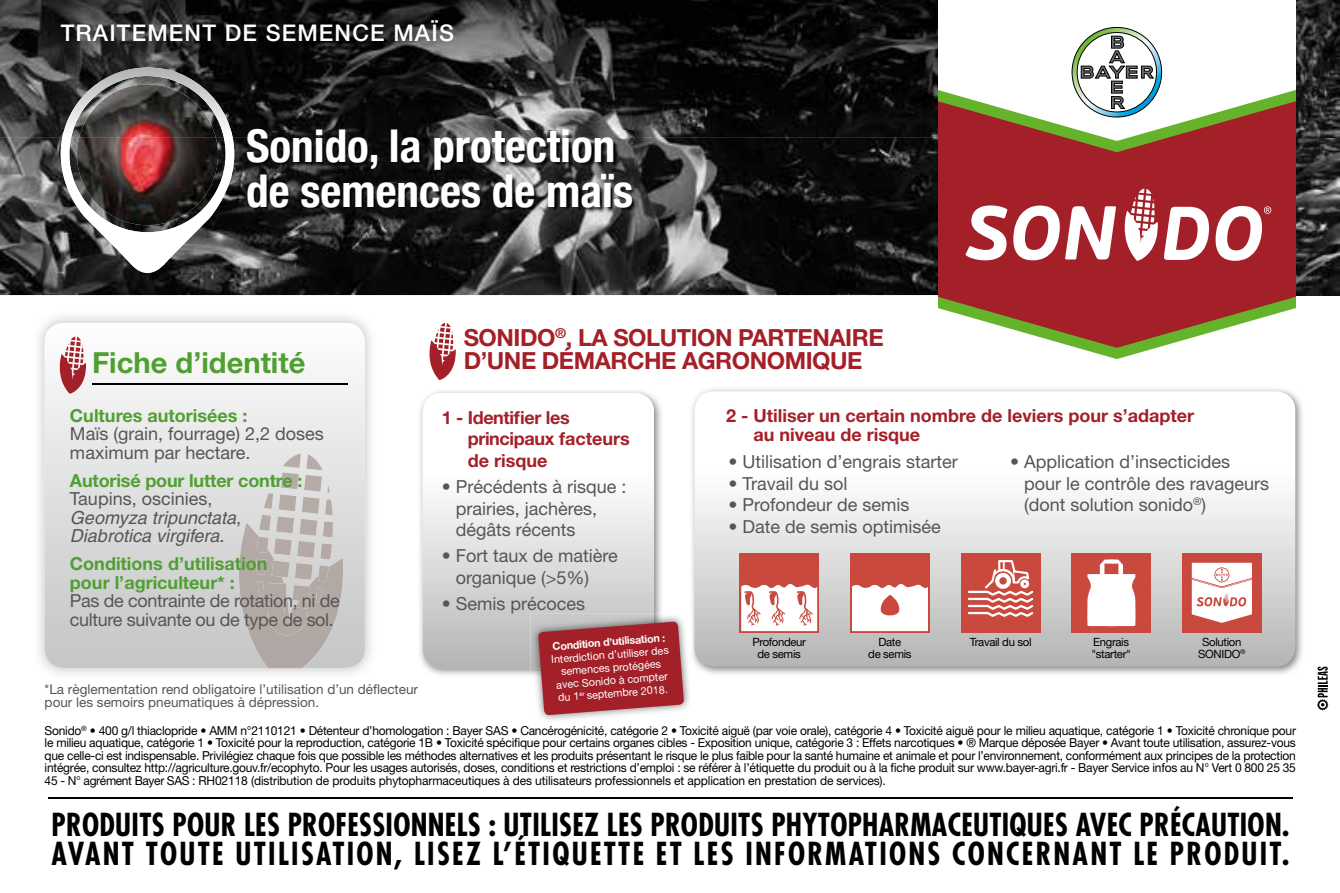
<style>
.page{position:relative;width:1340px;height:893px;background:#fff}
.page>*{position:absolute;margin:0;border:0;box-sizing:border-box;transform-origin:0 0}
.t1{font:700 condensed 45.23px/45.2px "Helvetica Neue";color:#fff}
.t2{font:700 condensed 30.82px/29.2px "Futura LT";letter-spacing:.01em;color:#000;scale:.95 1}
.t3{font:700 29.03px "Helvetica Neue LT";color:#4f9f31}
.t4{font:700 23.62px/22.7px "Helvetica Neue LT";letter-spacing:-.02em;color:#a42029}
.t5{font:500 22.95px "Helvetica Neue LT";letter-spacing:.05em;color:#fff}
.t6{font:18px/21.6px "Helvetica Neue LT";color:#565655}
.t7{font:700 18px/18.7px "Helvetica Neue LT";color:#4f9f31}
.t8{font:700 18px/19.3px "Helvetica Neue LT";color:#a42029}
.t9{font:18px/18.7px "Helvetica Neue LT";letter-spacing:-.02em;color:#565655}
.t10{font:700 18px/21.6px "Helvetica Neue LT";letter-spacing:-.02em;color:#a42029}
.t11{font:italic 18px/18.7px "Helvetica LT";color:#565655}
.t12{font:13.5px/12.6px "Helvetica Neue LT";color:#565655}
.t13{font:12.38px/12.4px "Helvetica Neue LT";letter-spacing:-.01em;color:#000;text-align:justify}
.t14{font:11.47px/11.5px "Helvetica Neue LT";letter-spacing:-.03em;color:#000;text-align:center}
.t15{font:10.8px/12.8px "Helvetica Neue LT";color:#fff;text-align:center}
.t16{font:700 10.8px "Helvetica Neue LT";color:#fff}
.s1{font-family:"Helvetica Neue LT";font-style:normal}
</style>
<div class="page">
<img style="left:0;top:137px;width:938px;height:158px">
<img style="left:1295px;top:137px;width:44px;height:158px">
<svg style="left:61px;top:137px;width:173px;height:136px"></svg>
<img style="left:0;top:0;width:1339px;height:137px">
<img style="left:62px;top:68px;width:170px;height:69px">
<img style="left:247px;top:130px;width:390px;height:82px">
<div style="left:938px;top:152px;width:357px;height:145px;background:#a42029"></div>
<svg style="left:938px;top:0;width:357px;height:27px"></svg>
<svg style="left:938px;top:297px;width:357px;height:62px"></svg>
<svg style="left:938px;top:27px;width:357px;height:125px"></svg>
<svg style="left:965px;top:205px;width:42px;height:55px"></svg>
<svg style="left:1013px;top:206px;width:46px;height:54px"></svg>
<svg style="left:1215px;top:206px;width:56px;height:55px"></svg>
<svg style="left:1065px;top:189px;width:143px;height:72px"></svg>
<img style="left:38px;top:316px;width:333px;height:358px">
<svg style="left:45px;top:323px;width:320px;height:345px"></svg>
<hr style="left:92px;top:383px;width:256px;height:1px;background:#000">
<svg style="left:54px;top:337px;width:33px;height:57px"></svg>
<img style="left:268px;top:668px;width:34px;height:1px">
<svg style="left:219px;top:454px;width:127px;height:214px;background:#c7c3c1"></svg>
<svg style="left:429px;top:323px;width:27px;height:57px"></svg>
<img style="left:420px;top:391px;width:242px;height:284px">
<svg style="left:423px;top:393px;width:231px;height:275px"></svg>
<img style="left:692px;top:389px;width:611px;height:285px">
<svg style="left:694px;top:391px;width:601px;height:276px"></svg>
<hr style="left:48px;top:797px;width:1244px;height:2px;background:#000">
<img style="left:536px;top:616px;width:154px;height:104px">
<img style="left:530px;top:614px;width:124px;height:54px">
<img style="left:689px;top:616px;width:1px;height:60px">
<svg style="left:538px;top:621px;width:146px;height:94px;background:#a83840"></svg>
<div style="left:1071px;top:553px;width:79px;height:79px;background:#ca493e"></div>
<svg style="left:1087px;top:560px;width:49px;height:66px"></svg>
<div style="left:960px;top:553px;width:80px;height:79px;background:#ca493e"></div>
<svg style="left:967px;top:560px;width:67px;height:57px"></svg>
<div style="left:739px;top:553px;width:79px;height:79px;background:#ca493e"></div>
<svg style="left:741px;top:584px;width:76px;height:47px;background:#f4dcda"></svg>
<div style="left:850px;top:553px;width:79px;height:79px;background:#ca493e"></div>
<svg style="left:852px;top:584px;width:76px;height:47px;background:#f8e8e6"></svg>
<div style="left:1182px;top:553px;width:79px;height:79px;background:#ca493e"></div>
<svg style="left:1191px;top:563px;width:60px;height:60px;background:#f4dcda"></svg>
<svg style="left:1317px;top:667px;width:11px;height:43px"></svg>
<h3 class="t5" style="left:61px;top:19px;width:395px">TRAITEMENT DE SEMENCE MAÏS</h3>
<h1 class="t1" style="left:246px;top:120px;width:388px">Sonido, la protection de semences de maïs</h1>
<h3 class="t3" style="left:92px;top:344px;width:215px">Fiche d’identité</h3>
<h3 class="t7" style="left:70px;top:405px;width:179px">Cultures autorisées :</h3>
<h3 class="t6" style="left:70px;top:424px;width:255px;line-height:18.7px">Maïs (grain, fourrage) 2,2 doses maximum par hectare.</h3>
<h3 class="t7" style="left:70px;top:470px;width:234px">Autorisé pour lutter contre :</h3>
<h3 class="t6" style="left:70px;top:488px;width:144px">Taupins, oscinies,</h3>
<h3 class="t11" style="left:70px;top:508px;width:173px">Geomyza tripunctata<span class="s1">,<br></span>Diabrotica virgifera<span class="s1">.</span></h3>
<h3 class="t7" style="left:70px;top:554px;width:199px">Conditions d’utilisation pour l’agriculteur* :</h3>
<h3 class="t9" style="left:70px;top:591px;width:271px">Pas de contrainte de rotation, ni de culture suivante ou de type de sol.</h3>
<p class="t12" style="left:45px;top:683px;width:375px">*La règlementation rend obligatoire l’utilisation d’un déflecteur pour les semoirs pneumatiques à dépression.</p>
<h3 class="t4" style="left:464px;top:326px;width:421px">SONIDO<sup>®</sup>, LA SOLUTION PARTENAIRE<br>D’UNE DÉMARCHE AGRONOMIQUE</h3>
<h3 class="t10" style="left:468px;top:406px;width:164px;text-indent:-26px">1 - Identifier les principaux facteurs de risque</h3>
<h3 class="t6" style="left:456px;top:475px;width:172px;text-indent:-14px">• Précédents à risque : prairies, jachères, dégâts récents</h3>
<h3 class="t6" style="left:456px;top:545px;width:164px;text-indent:-14px">• Fort taux de matière organique (&gt;5%)</h3>
<h3 class="t6" style="left:442px;top:593px;width:145px">• Semis précoces</h3>
<h3 class="t8" style="left:753px;top:405px;width:442px;text-indent:-27px">2 - Utiliser un certain nombre de leviers pour s’adapter au niveau de risque</h3>
<h3 class="t6" style="left:728px;top:451px;width:231px">• Utilisation d’engrais starter</h3>
<h3 class="t6" style="left:728px;top:472px;width:121px">• Travail du sol</h3>
<h3 class="t6" style="left:728px;top:494px;width:183px">• Profondeur de semis</h3>
<h3 class="t6" style="left:728px;top:516px;width:214px">• Date de semis optimisée</h3>
<h3 class="t6" style="left:1024px;top:451px;width:247px;text-indent:-14px">• Application d’insecticides pour le contrôle des ravageurs (dont solution sonido<sup>®</sup>)</h3>
<p class="t16" style="left:552px;top:639px;width:114px;rotate:-4deg">Condition d’utilisation :</p>
<p class="t15" style="left:551px;top:652px;width:119px;rotate:-4deg">Interdiction d’utiliser des semences protégées avec Sonido à compter du 1<sup>er</sup> septembre 2018.</p>
<p class="t14" style="left:1091px;top:636px;width:41px;text-align:left">Engrais "starter"</p>
<p class="t14" style="left:752px;top:636px;width:55px">Profondeur</p>
<p class="t14" style="left:969px;top:636px;width:63px">Travail du sol</p>
<p class="t14" style="left:757px;top:648px;width:45px">de semis</p>
<p class="t14" style="left:868px;top:636px;width:45px">Date<br>de semis</p>
<p class="t14" style="left:1198px;top:636px;width:49px">Solution<br>SONIDO<sup>®</sup></p>
<p class="t13" style="left:45px;top:724px;width:1252px">Sonido<sup>®</sup> • 400 g/l thiaclopride • AMM n°2110121 • Détenteur d’homologation : Bayer SAS • Cancérogénicité, catégorie 2 • Toxicité aiguë (par voie orale), catégorie 4 • Toxicité aiguë pour le milieu aquatique, catégorie 1 • Toxicité chronique pour le milieu aquatique, catégorie 1 • Toxicité pour la reproduction, catégorie 1B • Toxicité spécifique pour certains organes cibles - Exposition unique, catégorie 3 : Effets narcotiques • ® Marque déposée Bayer • Avant toute utilisation, assurez-vous que celle-ci est indispensable. Privilégiez chaque fois que possible les méthodes alternatives et les produits présentant le risque le plus faible pour la santé humaine et animale et pour l’environnement, conformément aux principes de la protection intégrée, consultez http://agriculture.gouv.fr/ecophyto. Pour les usages autorisés, doses, conditions et restrictions d’emploi : se référer à l’étiquette du produit ou à la fiche produit sur www.bayer-agri.fr - Bayer Service infos au N° Vert 0 800 25 35<br>45 - N° agrément Bayer SAS : RH02118 (distribution de produits phytopharmaceutiques à des utilisateurs professionnels et application en prestation de services).</p>
<h2 class="t2" style="left:52px;top:810px;width:1304px">PRODUITS POUR LES PROFESSIONNELS : UTILISEZ LES PRODUITS PHYTOPHARMACEUTIQUES AVEC PRÉCAUTION.<br>AVANT TOUTE UTILISATION, LISEZ L’ÉTIQUETTE ET LES INFORMATIONS CONCERNANT LE PRODUIT.</h2>
</div>
